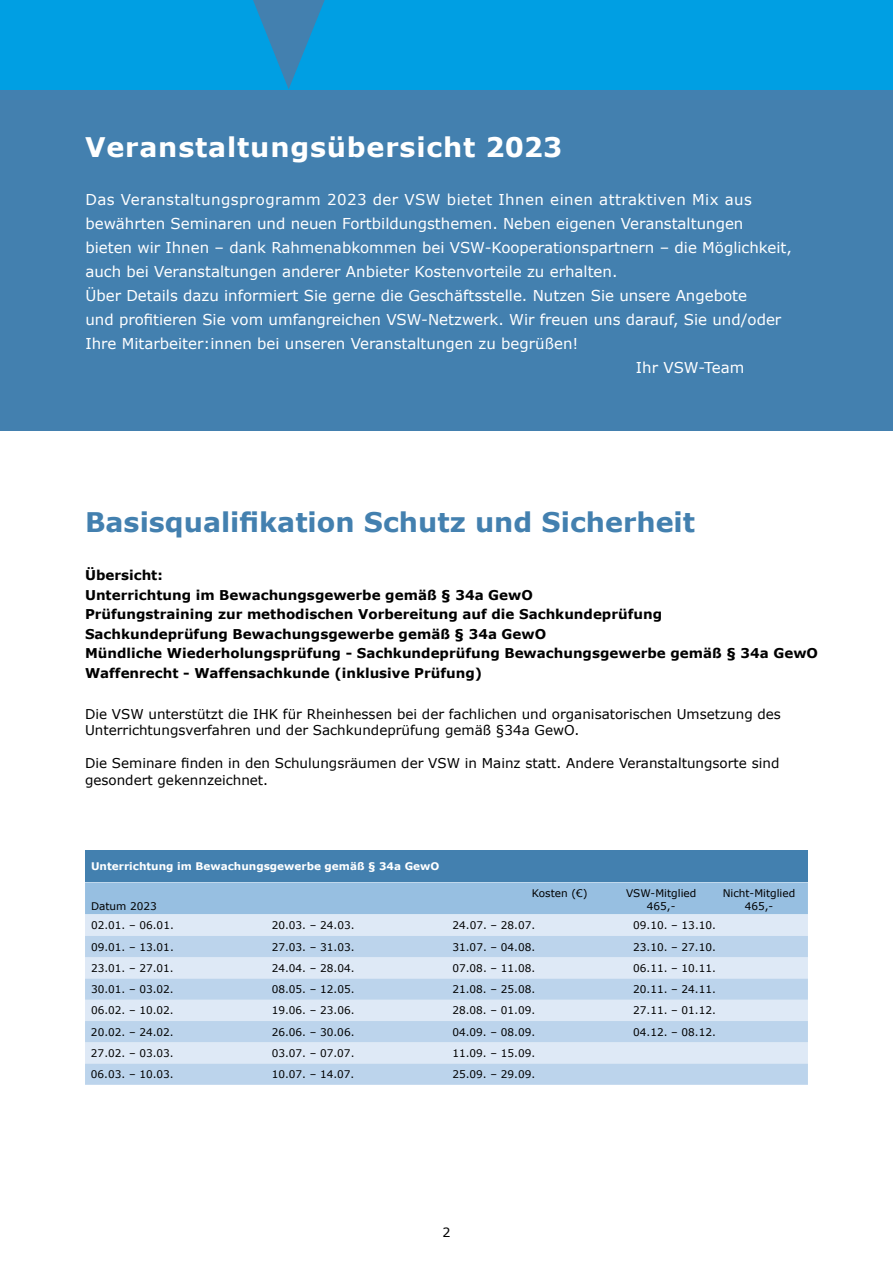
<style>
.page{position:relative;width:893px;height:1263px;background:#fff}
.page>*{position:absolute;margin:0;border:0;box-sizing:border-box;transform-origin:0 0}
.t1{font:700 27px "Verdana";color:#4380af}
.t2{font:700 27px "Verdana";letter-spacing:.03em;color:#fff}
.t3{font:15px "Verdana";color:#fff}
.t4{font:15px "Verdana";letter-spacing:.03em;color:#fff}
.t5{font:700 13.5px/19.5px "Verdana";color:#000}
.t6{font:13.5px/16.5px "Verdana";color:#000}
.t7{font:12.75px "Verdana";color:#000}
.t8{font:10.5px/13.5px "Verdana";color:#000;text-align:center}
.t9{font:700 10.5px "Verdana";color:#fff}
</style>
<div class="page">
<div style="left:0;top:56px;width:893px;height:375px;background:#4380af"></div>
<div style="left:0;top:0;width:893px;height:89px;background:#009fe3"></div>
<svg style="left:253px;top:0;width:72px;height:89px"></svg>
<div style="left:85px;top:915px;width:723px;height:21px;background:#dee9f6"></div>
<svg style="left:85px;top:936px;width:723px;height:149px;background:#caddf0"></svg>
<div style="left:85px;top:850px;width:723px;height:32px;background:#4380af"></div>
<div style="left:85px;top:882px;width:723px;height:32px;background:#97bfe1"></div>
<h1 class="t2" style="left:85px;top:129px;width:479px">Veranstaltungsübersicht 2023</h1>
<h2 class="t4" style="left:85px;top:189px;width:668px">Das Veranstaltungsprogramm 2023 der VSW bietet Ihnen einen attraktiven Mix aus</h2>
<h2 class="t3" style="left:85px;top:213px;width:659px">bewährten Seminaren und neuen Fortbildungsthemen. Neben eigenen Veranstaltungen</h2>
<h2 class="t3" style="left:85px;top:237px;width:708px">bieten wir Ihnen – dank Rahmenabkommen bei VSW-Kooperationspartnern – die Möglichkeit,</h2>
<h2 class="t3" style="left:85px;top:261px;width:534px">auch bei Veranstaltungen anderer Anbieter Kostenvorteile zu erhalten.</h2>
<h2 class="t3" style="left:85px;top:285px;width:663px">Über Details dazu informiert Sie gerne die Geschäftsstelle. Nutzen Sie unsere Angebote</h2>
<h2 class="t3" style="left:85px;top:309px;width:697px">und profitieren Sie vom umfangreichen VSW-Netzwerk. Wir freuen uns darauf, Sie und/oder</h2>
<h2 class="t3" style="left:85px;top:333px;width:495px">Ihre Mitarbeiter:innen bei unseren Veranstaltungen zu begrüßen!</h2>
<h2 class="t3" style="left:636px;top:357px;width:110px">Ihr VSW-Team</h2>
<h1 class="t1" style="left:85px;top:505px;width:612px">Basisqualifikation Schutz und Sicherheit</h1>
<p class="t5" style="left:85px;top:566px;width:734px">Übersicht:<br>Unterrichtung im Bewachungsgewerbe gemäß § 34a GewO<br>Prüfungstraining zur methodischen Vorbereitung auf die Sachkundeprüfung<br>Sachkundeprüfung Bewachungsgewerbe gemäß § 34a GewO<br>Mündliche Wiederholungsprüfung - Sachkundeprüfung Bewachungsgewerbe gemäß § 34a GewO Waffenrecht - Waffensachkunde (inklusive Prüfung)</p>
<p class="t6" style="left:85px;top:706px;width:697px">Die VSW unterstützt die IHK für Rheinhessen bei der fachlichen und organisatorischen Umsetzung des<br>Unterrichtungsverfahren und der Sachkundeprüfung gemäß §34a GewO.</p>
<p class="t6" style="left:85px;top:755px;width:696px">Die Seminare finden in den Schulungsräumen der VSW in Mainz statt. Andere Veranstaltungsorte sind gesondert gekennzeichnet.</p>
<p class="t9" style="left:91px;top:860px;width:350px">Unterrichtung im Bewachungsgewerbe gemäß § 34a GewO</p>
<p class="t8" style="left:91px;top:899px;width:67px">Datum 2023</p>
<p class="t8" style="left:532px;top:886px;width:57px">Kosten (€)</p>
<p class="t8" style="left:626px;top:886px;width:72px">VSW-Mitglied<br>465,-</p>
<p class="t8" style="left:723px;top:886px;width:74px">Nicht-Mitglied<br>465,-</p>
<p class="t8" style="left:91px;top:919px;width:84px">02.01. – 06.01.</p>
<p class="t8" style="left:272px;top:919px;width:84px">20.03. – 24.03.</p>
<p class="t8" style="left:452px;top:919px;width:84px">24.07. – 28.07.</p>
<p class="t8" style="left:633px;top:919px;width:84px">09.10. – 13.10.</p>
<p class="t8" style="left:91px;top:940px;width:84px">09.01. – 13.01.</p>
<p class="t8" style="left:272px;top:940px;width:84px">27.03. – 31.03.</p>
<p class="t8" style="left:452px;top:940px;width:84px">31.07. – 04.08.</p>
<p class="t8" style="left:633px;top:940px;width:84px">23.10. – 27.10.</p>
<p class="t8" style="left:91px;top:961px;width:84px">23.01. – 27.01.</p>
<p class="t8" style="left:272px;top:961px;width:84px">24.04. – 28.04.</p>
<p class="t8" style="left:452px;top:961px;width:84px">07.08. – 11.08.</p>
<p class="t8" style="left:633px;top:961px;width:84px">06.11. – 10.11.</p>
<p class="t8" style="left:91px;top:982px;width:84px">30.01. – 03.02.</p>
<p class="t8" style="left:272px;top:982px;width:84px">08.05. – 12.05.</p>
<p class="t8" style="left:452px;top:982px;width:84px">21.08. – 25.08.</p>
<p class="t8" style="left:633px;top:982px;width:84px">20.11. – 24.11.</p>
<p class="t8" style="left:91px;top:1004px;width:84px">06.02. – 10.02.</p>
<p class="t8" style="left:272px;top:1004px;width:84px">19.06. – 23.06.</p>
<p class="t8" style="left:452px;top:1004px;width:84px">28.08. – 01.09.</p>
<p class="t8" style="left:633px;top:1004px;width:84px">27.11. – 01.12.</p>
<p class="t8" style="left:91px;top:1025px;width:84px">20.02. – 24.02.</p>
<p class="t8" style="left:272px;top:1025px;width:84px">26.06. – 30.06.</p>
<p class="t8" style="left:452px;top:1025px;width:84px">04.09. – 08.09.</p>
<p class="t8" style="left:633px;top:1025px;width:84px">04.12. – 08.12.</p>
<p class="t8" style="left:91px;top:1046px;width:84px">27.02. – 03.03.</p>
<p class="t8" style="left:272px;top:1046px;width:84px">03.07. – 07.07.</p>
<p class="t8" style="left:452px;top:1046px;width:84px">11.09. – 15.09.</p>
<p class="t8" style="left:91px;top:1067px;width:84px">06.03. – 10.03.</p>
<p class="t8" style="left:272px;top:1067px;width:84px">10.07. – 14.07.</p>
<p class="t8" style="left:452px;top:1067px;width:84px">25.09. – 29.09.</p>
<p class="t7" style="left:442px;top:1223px;width:10px">2</p>
</div>
